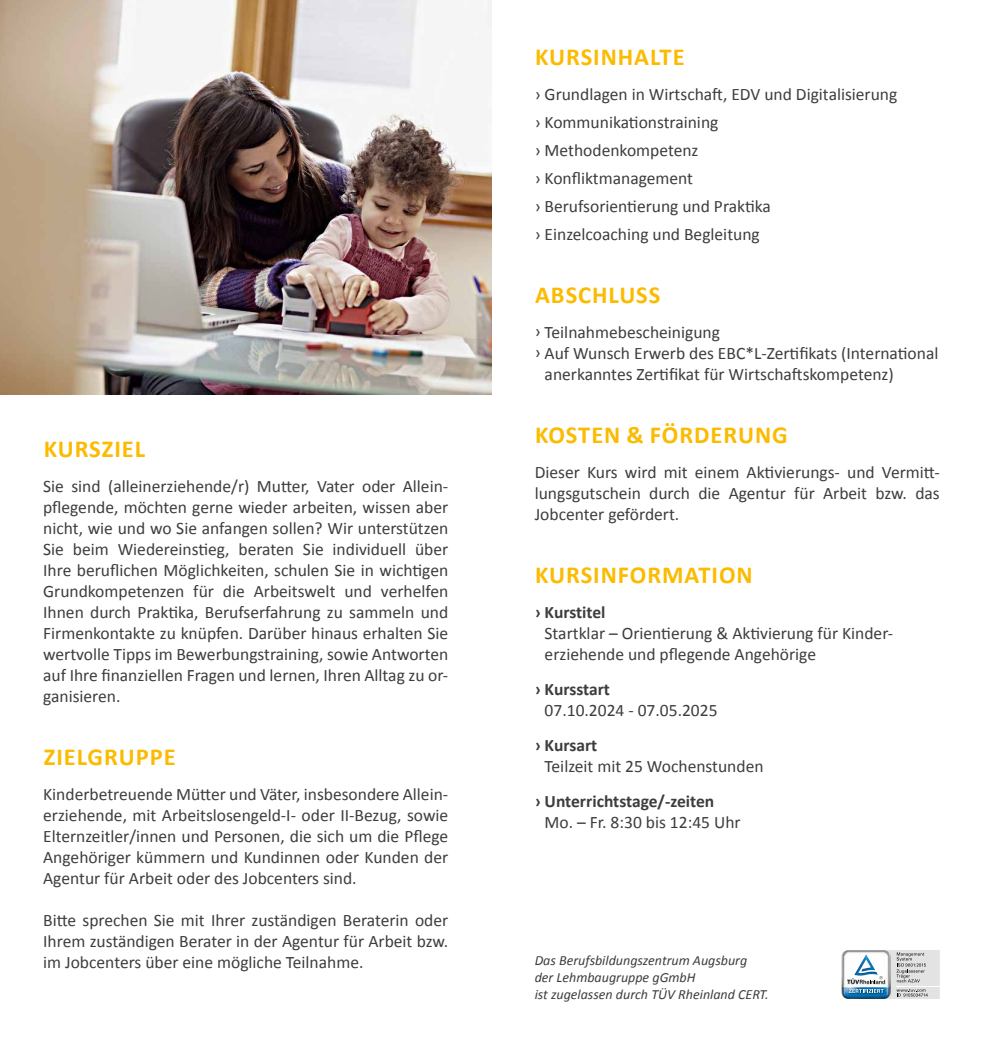
<style>
.page{position:relative;width:983px;height:1042px;background:#fff}
.page>*{position:absolute;margin:0;border:0;box-sizing:border-box;transform-origin:0 0}
.t1{font:700 24.5px "Calibri";letter-spacing:.04em;color:#fbbb00}
.t2{font:17.5px/21px "Calibri";color:#3d3d3c;text-align:justify}
.t3{font:700 17.5px "Calibri";color:#3d3d3c}
.t4{font:italic 14px/16.8px "Calibri";color:#3d3d3c}
</style>
<div class="page">
<img style="left:0;top:0;width:491px;height:394px">
<svg style="left:841px;top:950px;width:99px;height:49px"></svg>
<h1 class="t1" style="left:44px;top:432px;width:103px">KURSZIEL</h1>
<p class="t2" style="left:43px;top:475px;width:406px">Sie sind (alleinerziehende/r) Mutter, Vater oder Allein&shy;pflegende, möchten gerne wieder arbeiten, wissen aber nicht, wie und wo Sie anfangen sollen? Wir unterstützen Sie beim Wiedereinstieg, beraten Sie individuell über Ihre beruflichen Möglichkeiten, schulen Sie in wichtigen Grundkompetenzen für die Arbeitswelt und verhelfen Ihnen durch Praktika, Berufserfahrung zu sammeln und Firmenkontakte zu knüpfen. Darüber hinaus erhalten Sie wertvolle Tipps im Bewerbungstraining, sowie Antworten auf Ihre finanziellen Fragen und lernen, Ihren Alltag zu or&shy;ganisieren.</p>
<h1 class="t1" style="left:44px;top:740px;width:134px">ZIELGRUPPE</h1>
<p class="t2" style="left:43px;top:783px;width:406px">Kinderbetreuende Mütter und Väter, insbesondere Allein&shy;erziehende, mit Arbeitslosengeld-I- oder II-Bezug, sowie Elternzeitler/innen und Personen, die sich um die Pflege Angehöriger kümmern und Kundinnen oder Kunden der Agentur für Arbeit oder des Jobcenters sind.</p>
<p class="t2" style="left:43px;top:909px;width:406px">Bitte sprechen Sie mit Ihrer zuständigen Beraterin oder Ihrem zuständigen Berater in der Agentur für Arbeit bzw. im Jobcenters über eine mögliche Teilnahme.</p>
<h1 class="t1" style="left:535px;top:40px;width:151px">KURSINHALTE</h1>
<p class="t2" style="left:534px;top:80px;width:364px;line-height:28px;text-align:left">› Grundlagen in Wirtschaft, EDV und Digitalisierung › Kommunikationstraining<br>› Methodenkompetenz<br>› Konfliktmanagement<br>› Berufsorientierung und Praktika<br>› Einzelcoaching und Begleitung</p>
<h1 class="t1" style="left:535px;top:278px;width:127px">ABSCHLUSS</h1>
<p class="t2" style="left:534px;top:321px;width:187px">ͧ Teilnahmebescheinigung</p>
<p class="t2" style="left:534px;top:342px;width:405px">ͧ Auf Wunsch Erwerb des EBC*L-Zertifikats (International</p>
<p class="t2" style="left:544px;top:363px;width:350px">anerkanntes Zertifikat für Wirtschaftskompetenz)</p>
<h1 class="t1" style="left:535px;top:418px;width:254px">KOSTEN &amp; FÖRDERUNG</h1>
<p class="t2" style="left:534px;top:461px;width:406px">Dieser Kurs wird mit einem Aktivierungs- und Vermitt&shy;lungsgutschein durch die Agentur für Arbeit bzw. das Jobcenter gefördert.</p>
<h1 class="t1" style="left:535px;top:558px;width:219px">KURSINFORMATION</h1>
<p class="t3" style="left:534px;top:600px;width:72px">› Kurstitel</p>
<p class="t2" style="left:544px;top:622px;width:350px">Startklar – Orientierung &amp; Aktivierung für Kinder&shy;erziehende und pflegende Angehörige</p>
<p class="t3" style="left:534px;top:677px;width:77px">› Kursstart</p>
<p class="t2" style="left:544px;top:699px;width:174px">07.10.2024 - 07.05.2025</p>
<p class="t3" style="left:534px;top:733px;width:64px">› Kursart</p>
<p class="t2" style="left:544px;top:755px;width:220px">Teilzeit mit 25 Wochenstunden</p>
<p class="t3" style="left:534px;top:789px;width:181px">› Unterrichtstage/-zeiten</p>
<p class="t2" style="left:544px;top:811px;width:197px">Mo. – Fr. 8:30 bis 12:45 Uhr</p>
<p class="t4" style="left:534px;top:951px;width:235px">Das Berufsbildungszentrum Augsburg der Lehmbaugruppe gGmbH<br>ist zugelassen durch TÜV Rheinland CERT.</p>
</div>
